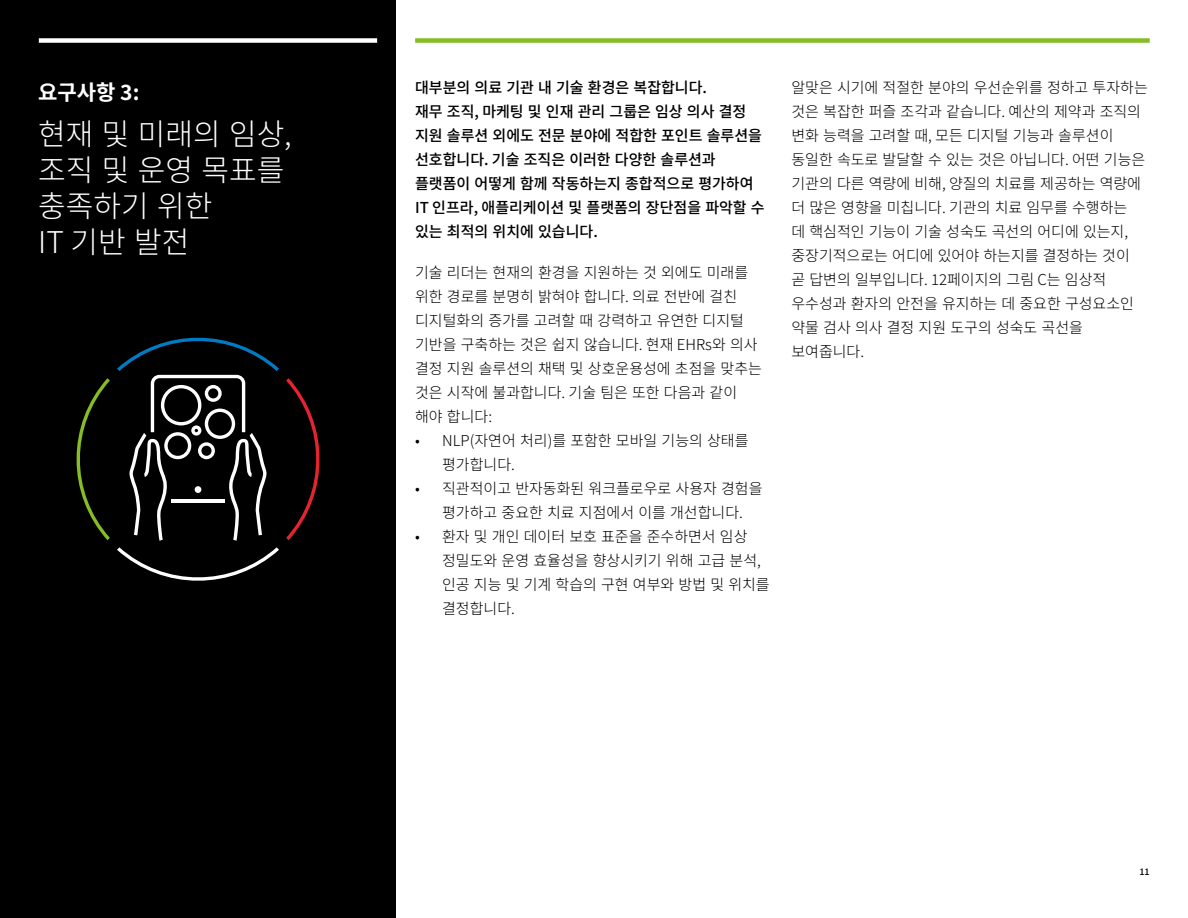
<style>
.page{position:relative;width:1188px;height:918px;background:#fff}
.page>*{position:absolute;margin:0;border:0;box-sizing:border-box;transform-origin:0 0}
.t1{font:100 30px/36px "Noto Sans KR";color:#fff}
.t2{font:100 21px "Noto Sans KR";color:#fff}
.t3{font:100 15px/24px "Noto Sans KR";color:#000}
.t4{font:100 9px "Noto Sans KR";color:#000}
</style>
<div class="page">
<div style="left:415px;top:38px;width:735px;height:5px;background:#86bc25"></div>
<div style="left:0;top:0;width:396px;height:918px;background:#000"></div>
<svg style="left:77px;top:378px;width:33px;height:162px"></svg>
<svg style="left:117px;top:547px;width:162px;height:34px"></svg>
<svg style="left:286px;top:378px;width:34px;height:162px"></svg>
<svg style="left:117px;top:338px;width:162px;height:203px"></svg>
<div style="left:39px;top:38px;width:338px;height:5px;background:#fff"></div>
<h2 class="t2" style="left:38px;top:81px;width:103px">요구사항 3:</h2>
<h1 class="t1" style="left:38px;top:117px;width:255px">현재 및 미래의 임상, 조직 및 운영 목표를 충족하기 위한<br>IT 기반 발전</h1>
<p class="t3" style="left:415px;top:76px;width:351px">대부분의 의료 기관 내 기술 환경은 복잡합니다.<br>재무 조직, 마케팅 및 인재 관리 그룹은 임상 의사 결정 지원 솔루션 외에도 전문 분야에 적합한 포인트 솔루션을 선호합니다. 기술 조직은 이러한 다양한 솔루션과 플랫폼이 어떻게 함께 작동하는지 종합적으로 평가하여<br>IT 인프라, 애플리케이션 및 플랫폼의 장단점을 파악할 수 있는 최적의 위치에 있습니다.</p>
<p class="t3" style="left:415px;top:261px;width:348px">기술 리더는 현재의 환경을 지원하는 것 외에도 미래를 위한 경로를 분명히 밝혀야 합니다. 의료 전반에 걸친 디지털화의 증가를 고려할 때 강력하고 유연한 디지털 기반을 구축하는 것은 쉽지 않습니다. 현재 EHRs와 의사 결정 지원 솔루션의 채택 및 상호운용성에 초점을 맞추는 것은 시작에 불과합니다. 기술 팀은 또한 다음과 같이 해야 합니다:</p>
<p class="t3" style="left:442px;top:429px;width:308px;text-indent:-27px">• NLP(자연어 처리)를 포함한 모바일 기능의 상태를 평가합니다.</p>
<p class="t3" style="left:415px;top:477px;width:349px;text-align:center">• 직관적이고 반자동화된 워크플로우로 사용자 경험을 평가하고 중요한 치료 지점에서 이를 개선합니다.</p>
<p class="t3" style="left:442px;top:525px;width:329px;text-indent:-27px">• 환자 및 개인 데이터 보호 표준을 준수하면서 임상 정밀도와 운영 효율성을 향상시키기 위해 고급 분석, 인공 지능 및 기계 학습의 구현 여부와 방법 및 위치를 결정합니다.</p>
<p class="t3" style="left:791px;top:76px;width:358px">알맞은 시기에 적절한 분야의 우선순위를 정하고 투자하는 것은 복잡한 퍼즐 조각과 같습니다. 예산의 제약과 조직의 변화 능력을 고려할 때, 모든 디지털 기능과 솔루션이 동일한 속도로 발달할 수 있는 것은 아닙니다. 어떤 기능은 기관의 다른 역량에 비해, 양질의 치료를 제공하는 역량에 더 많은 영향을 미칩니다. 기관의 치료 임무를 수행하는<br>데 핵심적인 기능이 기술 성숙도 곡선의 어디에 있는지, 중장기적으로는 어디에 있어야 하는지를 결정하는 것이<br>곧 답변의 일부입니다. 12페이지의 그림 C는 임상적 우수성과 환자의 안전을 유지하는 데 중요한 구성요소인 약물 검사 의사 결정 지원 도구의 성숙도 곡선을 보여줍니다.</p>
<p class="t4" style="left:1139px;top:867px;width:12px">11</p>
</div>
